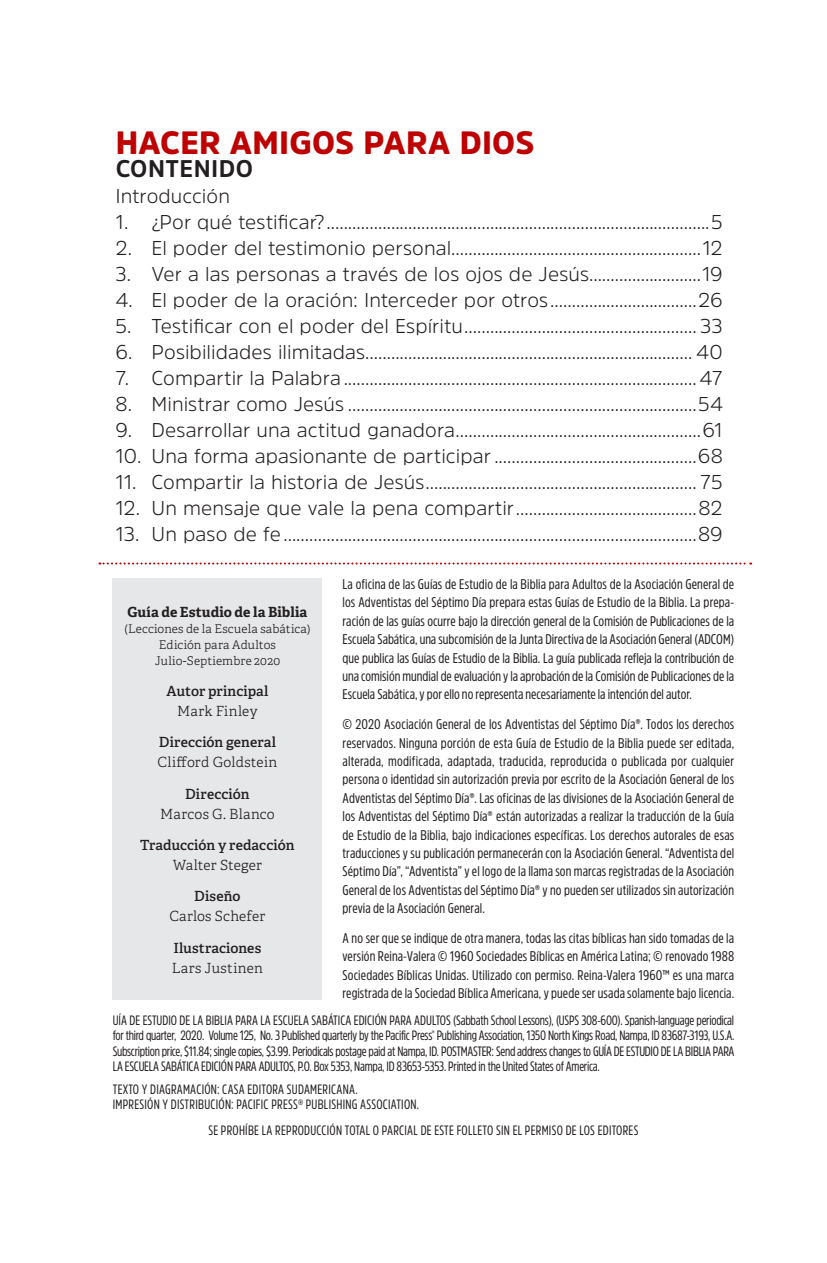
<style>
.page{position:relative;width:827px;height:1263px;background:#fff}
.page>*{position:absolute;margin:0;border:0;box-sizing:border-box;transform-origin:0 0}
.TDC_-_Titulo_Leccion{font:900 32px "Amsi Pro";letter-spacing:.01em;color:#be0000}
.TDC_-_Contenido{font:700 24px "Amsi Pro";letter-spacing:.02em;color:#231f20}
.TDC_-_Entrada_1{font:300 20px "Amsi Pro";letter-spacing:.005em;color:#231f20}
.Legales{font:14px/18.4px "Amsi Pro Cond";letter-spacing:.005em;color:#231f20;text-align:justify}
.Créditos_Título{font:600 14px "Adelle Basic";letter-spacing:.005em;color:#231f20}
.Créditos{font:300 14px "Adelle Basic";letter-spacing:.02em;color:#231f20}
.Créditos_Título-2{font:700 14px "Adelle Basic";color:#231f20}
.definic{font:13.6px/15.4px "Amsi Pro Cond";letter-spacing:.02em;color:#231f20;text-align:justify;scale:.95 1}
.Créditos_Subtítulo{font:300 12px "Adelle Basic";letter-spacing:.015em;color:#231f20}
</style>
<div class="page">
<svg style="left:99px;top:562px;width:651px;height:2px"></svg>
<div style="left:113px;top:578px;width:209px;height:422px;background:#e6e7e9"></div>
<p class="TDC_-_Titulo_Leccion" style="left:116px;top:121px;width:420px">HACER AMIGOS PARA DIOS</p>
<p class="TDC_-_Contenido" style="left:116px;top:152px;width:139px">CONTENIDO</p>
<p class="TDC_-_Entrada_1" style="left:115px;top:182px;width:116px">Introducción</p>
<p class="TDC_-_Entrada_1" style="left:115px;top:208px;width:608px">1. ¿Por qué testificar?.........................................................................................5</p>
<p class="TDC_-_Entrada_1" style="left:115px;top:234px;width:608px">2. El poder del testimonio personal..........................................................12</p>
<p class="TDC_-_Entrada_1" style="left:115px;top:260px;width:608px">3. Ver a las personas a través de los ojos de Jesús..........................19</p>
<p class="TDC_-_Entrada_1" style="left:115px;top:286px;width:608px">4. El poder de la oración: Interceder por otros..................................26</p>
<p class="TDC_-_Entrada_1" style="left:115px;top:312px;width:608px">5. Testificar con el poder del Espíritu...................................................... 33</p>
<p class="TDC_-_Entrada_1" style="left:115px;top:338px;width:608px">6. Posibilidades ilimitadas............................................................................ 40</p>
<p class="TDC_-_Entrada_1" style="left:115px;top:364px;width:608px">7. Compartir la Palabra ..................................................................................47</p>
<p class="TDC_-_Entrada_1" style="left:115px;top:390px;width:608px">8. Ministrar como Jesús .................................................................................54</p>
<p class="TDC_-_Entrada_1" style="left:115px;top:416px;width:608px">9. Desarrollar una actitud ganadora.........................................................61</p>
<p class="TDC_-_Entrada_1" style="left:115px;top:442px;width:608px">10. Una forma apasionante de participar ...............................................68</p>
<p class="TDC_-_Entrada_1" style="left:115px;top:468px;width:608px">11. Compartir la historia de Jesús............................................................... 75</p>
<p class="TDC_-_Entrada_1" style="left:115px;top:494px;width:608px">12. Un mensaje que vale la pena compartir..........................................82</p>
<p class="TDC_-_Entrada_1" style="left:115px;top:520px;width:608px">13. Un paso de fe................................................................................................89</p>
<p class="Legales" style="left:342px;top:574px;width:393px">La oficina de las Guías de Estudio de la Biblia para Adultos de la Asociación General de los Adventistas del Séptimo Día prepara estas Guías de Estudio de la Biblia. La prepa&shy;ración de las guías ocurre bajo la dirección general de la Comisión de Publicaciones de la Escuela Sabática, una subcomisión de la Junta Directiva de la Asociación General (ADCOM) que publica las Guías de Estudio de la Biblia. La guía publicada refleja la contribución de una comisión mundial de evaluación y la aprobación de la Comisión de Publicaciones de la Escuela Sabática, y por ello no representa necesariamente la intención del autor.</p>
<p class="Legales" style="left:342px;top:714px;width:393px">© 2020 Asociación General de los Adventistas del Séptimo Día®. Todos los derechos reservados. Ninguna porción de esta Guía de Estudio de la Biblia puede ser editada, alterada, modificada, adaptada, traducida, reproducida o publicada por cualquier persona o identidad sin autorización previa por escrito de la Asociación General de los Adventistas del Séptimo Día®. Las oficinas de las divisiones de la Asociación General de los Adventistas del Séptimo Día® están autorizadas a realizar la traducción de la Guía de Estudio de la Biblia, bajo indicaciones específicas. Los derechos autorales de esas traducciones y su publicación permanecerán con la Asociación General. “Adventista del Séptimo Día”, “Adventista” y el logo de la llama son marcas registradas de la Asociación General de los Adventistas del Séptimo Día® y no pueden ser utilizados sin autorización previa de la Asociación General.</p>
<p class="Legales" style="left:342px;top:928px;width:393px">A no ser que se indique de otra manera, todas las citas bíblicas han sido tomadas de la versión Reina-Valera © 1960 Sociedades Bíblicas en América Latina; © renovado 1988<br>Sociedades Bíblicas Unidas. Utilizado con permiso. Reina-Valera 1960™ es una marca registrada de la Sociedad Bíblica Americana, y puede ser usada solamente bajo licencia.</p>
<p class="Créditos_Título-2" style="left:127px;top:602px;width:181px">Guía de Estudio de la Biblia</p>
<p class="Créditos_Subtítulo" style="left:124px;top:621px;width:187px">(Lecciones de la Escuela sabática)</p>
<p class="Créditos_Subtítulo" style="left:159px;top:637px;width:119px">Edición para Adultos</p>
<p class="Créditos_Subtítulo" style="left:155px;top:653px;width:127px">Julio-Septiembre 2020</p>
<p class="Créditos_Título" style="left:166px;top:682px;width:104px">Autor principal</p>
<p class="Créditos" style="left:177px;top:702px;width:82px">Mark Finley</p>
<p class="Créditos_Título" style="left:159px;top:733px;width:119px">Dirección general</p>
<p class="Créditos" style="left:157px;top:753px;width:121px">Clifford Goldstein</p>
<p class="Créditos_Título" style="left:185px;top:785px;width:66px">Dirección</p>
<p class="Créditos" style="left:160px;top:805px;width:116px">Marcos G. Blanco</p>
<p class="Créditos_Título" style="left:140px;top:836px;width:156px">Traducción y redacción</p>
<p class="Créditos" style="left:172px;top:856px;width:91px">Walter Steger</p>
<p class="Créditos_Título" style="left:194px;top:887px;width:48px">Diseño</p>
<p class="Créditos" style="left:169px;top:907px;width:97px">Carlos Schefer</p>
<p class="Créditos_Título" style="left:173px;top:939px;width:89px">Ilustraciones</p>
<p class="Créditos" style="left:172px;top:959px;width:93px">Lars Justinen</p>
<p class="definic" style="left:113px;top:1012px;width:655px">UÍA DE ESTUDIO DE LA BIBLIA PARA LA ESCUELA SABÁTICA EDICIÓN PARA ADULTOS (Sabbath School Lessons), (USPS 308-600). Spanish-language periodical for third quarter, 2020. Volume 125, No. 3 Published quarterly by the Pacific Press<sup>®</sup> Publishing Association, 1350 North Kings Road, Nampa, ID 83687-3193, U.S.A.<br>Subscription price, $11.84; single copies, $3.99. Periodicals postage paid at Nampa, ID. POSTMASTER: Send address changes to GUÍA DE ESTUDIO DE LA BIBLIA PARA LA ESCUELA SABÁTICA EDICIÓN PARA ADULTOS, P.O. Box 5353, Nampa, ID 83653-5353. Printed in the United States of America.</p>
<p class="definic" style="left:113px;top:1081px;width:259px">TEXTO Y DIAGRAMACIÓN: CASA EDITORA SUDAMERICANA.</p>
<p class="definic" style="left:113px;top:1096px;width:323px">IMPRESIÓN Y DISTRIBUCIÓN: PACIFIC PRESS<sup>®</sup> PUBLISHING ASSOCIATION.</p>
<p class="definic" style="left:208px;top:1122px;width:454px">SE PROHÍBE LA REPRODUCCIÓN TOTAL O PARCIAL DE ESTE FOLLETO SIN EL PERMISO DE LOS EDITORES</p>
</div>
